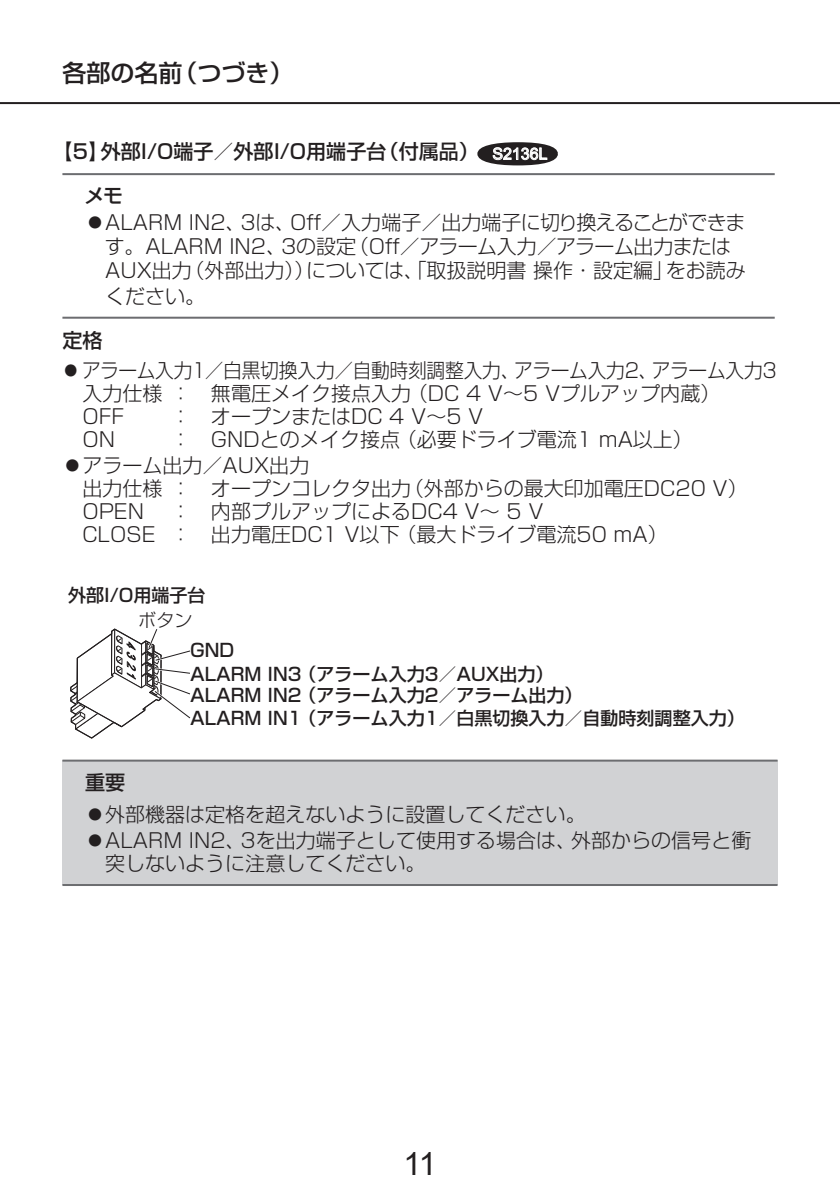
<style>
.page{position:relative;width:840px;height:1191px;background:#fff}
.page>*{position:absolute;margin:0;border:0;box-sizing:border-box;transform-origin:0 0}
.t1{font:32px "Arial";color:#231f20}
.t2{font:500 24px "Shin Go Pro";color:#231f20}
.t3{font:300 20px/24px "Shin Go Pro";color:#231f20}
.t4{font:300 20px/23px "Shin Go Pro";color:#231f20;scale:.94 1}
.t5{font:500 20px/43.6px "Shin Go Pro";color:#231f20}
.t6{font:500 18px/23.6px "Shin Go Pro";color:#231f20}
.t7{font:300 18px "Shin Go Pro";color:#231f20}
.s1{font-family:"Arial";font-weight:400;font-size:16px;color:#fff}
</style>
<div class="page">
<hr style="left:0;top:102px;width:839px;height:2px;background:#231f20">
<div style="left:477px;top:142px;width:80px;height:23px;background:#231f20;border:2px solid #231f20;border-radius:50%"></div>
<svg style="left:492px;top:142px;width:55px;height:18px"></svg>
<hr style="left:62px;top:173px;width:712px;height:2px;background:#6c6d70">
<hr style="left:62px;top:317px;width:712px;height:2px;background:#6c6d70">
<svg style="left:70px;top:628px;width:121px;height:111px"></svg>
<div style="left:62px;top:760px;width:715px;height:125px;background:#d1d2d4"></div>
<hr style="left:62px;top:759px;width:715px;height:2px;background:#6c6d70">
<hr style="left:62px;top:884px;width:715px;height:2px;background:#6c6d70">
<p class="t2" style="left:62px;top:53px;width:233px">各部の名前（つづき）</p>
<p class="t5" style="left:84px;top:128px;width:464px;text-indent:-32px">【5】外部I/O端子／外部I/O用端子台（付属品） <span class="s1">S2136L</span>メモ</p>
<p class="t3" style="left:105px;top:208px;width:642px;text-indent:-20px">⿟ALARM IN2、3は、Off／入力端子／出力端子に切り換えることができます。ALARM IN2、3の設定（Off／アラーム入力／アラーム出力または<br>AUX出力（外部出力））については、「取扱説明書操作・設定編」をお読み</p>
<p class="t3" style="left:105px;top:282px;width:101px">ください。</p>
<p class="t5" style="left:62px;top:316px;width:41px">定格</p>
<p class="t4" style="left:82px;top:356px;width:739px;text-indent:-21px">⿟アラーム入力1／白黒切換入力／自動時刻調整入力、アラーム入力2、アラーム入力3入力仕様：　無電圧メイク接点入力（DC 4 V～5 Vプルアップ内蔵）<br>OFF</p>
<p class="t3" style="left:171px;top:401px;width:314px">：　オープンまたはDC 4 V～5 V</p>
<p class="t3" style="left:62px;top:424px;width:631px;line-height:25.8px;text-indent:108px">：　GNDとのメイク接点（必要ドライブ電流1 mA以上）⿟アラーム出力／AUX出力</p>
<p class="t3" style="left:82px;top:474px;width:666px;line-height:23px">出力仕様：　オープンコレクタ出力（外部からの最大印加電圧DC20 V）<br>OPEN</p>
<p class="t3" style="left:82px;top:424px;width:34px">ON</p>
<p class="t3" style="left:82px;top:497px;width:586px;line-height:23px;text-indent:88px">：　内部プルアップによるDC4 V～ 5 V<br>CLOSE ：　出力電圧DC1 V以下（最大ドライブ電流50 mA）</p>
<p class="t6" style="left:68px;top:581px;width:139px">外部I/O用端子台</p>
<p class="t7" style="left:138px;top:605px;width:55px">ボタン</p>
<p class="t6" style="left:190px;top:636px;width:364px">GND<br>ALARM IN3 （アラーム入力3／AUX出力）</p>
<p class="t6" style="left:190px;top:681px;width:555px">ALARM IN2 （アラーム入力2／アラーム出力）<br>ALARM IN1 （アラーム入力1／白黒切換入力／自動時刻調整入力）</p>
<p class="t5" style="left:85px;top:757px;width:41px">重要</p>
<p class="t3" style="left:85px;top:799px;width:667px;line-height:25.8px">⿟外部機器は定格を超えないように設置してください。<br>⿟ALARM IN2、3を出力端子として使用する場合は、外部からの信号と衝</p>
<p class="t3" style="left:105px;top:849px;width:321px">突しないように注意してください。</p>
<h1 class="t1" style="left:403px;top:1141px;width:35px">11</h1>
</div>
